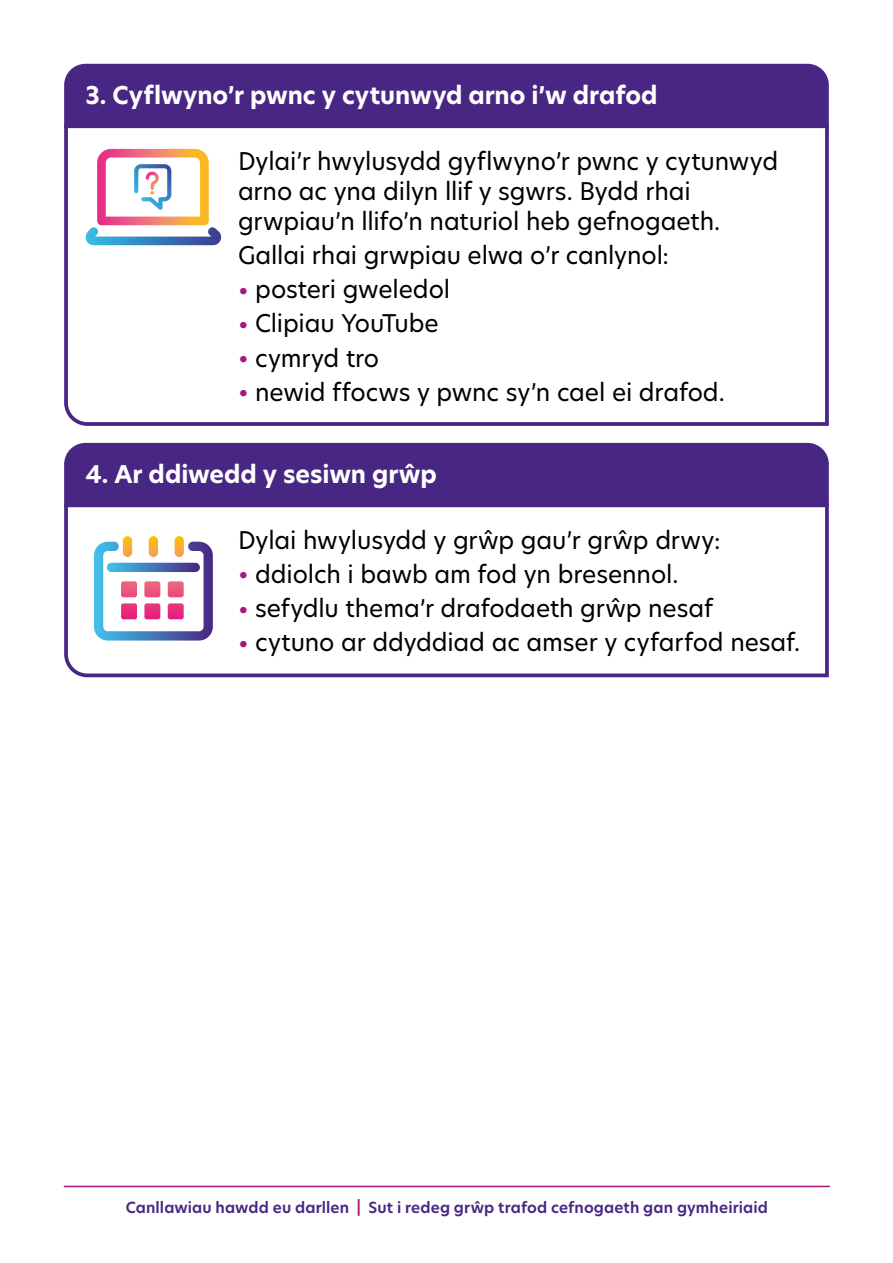
<style>
.page{position:relative;width:893px;height:1263px;background:#fff}
.page>*{position:absolute;margin:0;border:0;box-sizing:border-box;transform-origin:0 0}
.Body_Copy{font:24px/30px "New Hero";letter-spacing:-.005em;color:#000}
.Body_Copy-2{font:700 24px "New Hero";color:#fff}
.Body_Copy-3{font:600 15px "New Hero";letter-spacing:.01em;color:#482683}
.s1{color:#a71681}
</style>
<div class="page">
<svg style="left:64px;top:128px;width:765px;height:298px"></svg>
<div style="left:64px;top:64px;width:765px;height:64px;background:#482683"></div>
<svg style="left:86px;top:149px;width:135px;height:96px"></svg>
<svg style="left:64px;top:507px;width:765px;height:171px"></svg>
<div style="left:64px;top:443px;width:765px;height:64px;background:#482683"></div>
<svg style="left:94px;top:536px;width:119px;height:104px"></svg>
<hr style="left:64px;top:1186px;width:766px;height:1px;background:#a71681">
<p class="Body_Copy-2" style="left:85px;top:79px;width:574px">3. Cyflwyno’r pwnc y cytunwyd arno i’w drafod</p>
<p class="Body_Copy" style="left:238px;top:145px;width:542px">Dylai’r hwylusydd gyflwyno’r pwnc y cytunwyd arno ac yna dilyn llif y sgwrs. Bydd rhai grwpiau’n llifo’n naturiol heb gefnogaeth.</p>
<p class="Body_Copy" style="left:238px;top:240px;width:433px">Gallai rhai grwpiau elwa o’r canlynol:</p>
<p class="Body_Copy" style="left:238px;top:274px;width:214px"><span class="s1">•</span> posteri gweledol</p>
<p class="Body_Copy" style="left:238px;top:308px;width:202px"><span class="s1">•</span> Clipiau YouTube</p>
<p class="Body_Copy" style="left:238px;top:342px;width:143px"><span class="s1">•</span> cymryd tro</p>
<p class="Body_Copy" style="left:238px;top:377px;width:488px"><span class="s1">•</span> newid ffocws y pwnc sy’n cael ei drafod.</p>
<p class="Body_Copy-2" style="left:85px;top:458px;width:353px">4. Ar ddiwedd y sesiwn grŵp</p>
<p class="Body_Copy" style="left:238px;top:524px;width:484px">Dylai hwylusydd y grŵp gau’r grŵp drwy:</p>
<p class="Body_Copy" style="left:238px;top:559px;width:442px"><span class="s1">•</span> ddiolch i bawb am fod yn bresennol.</p>
<p class="Body_Copy" style="left:238px;top:593px;width:477px"><span class="s1">•</span> sefydlu thema’r drafodaeth grŵp nesaf</p>
<p class="Body_Copy" style="left:238px;top:627px;width:564px"><span class="s1">•</span> cytuno ar ddyddiad ac amser y cyfarfod nesaf.</p>
<p class="Body_Copy-3" style="left:126px;top:1197px;width:644px">Canllawiau hawdd eu darllen <span class="s1">|</span> Sut i redeg grŵp trafod cefnogaeth gan gymheiriaid</p>
</div>
